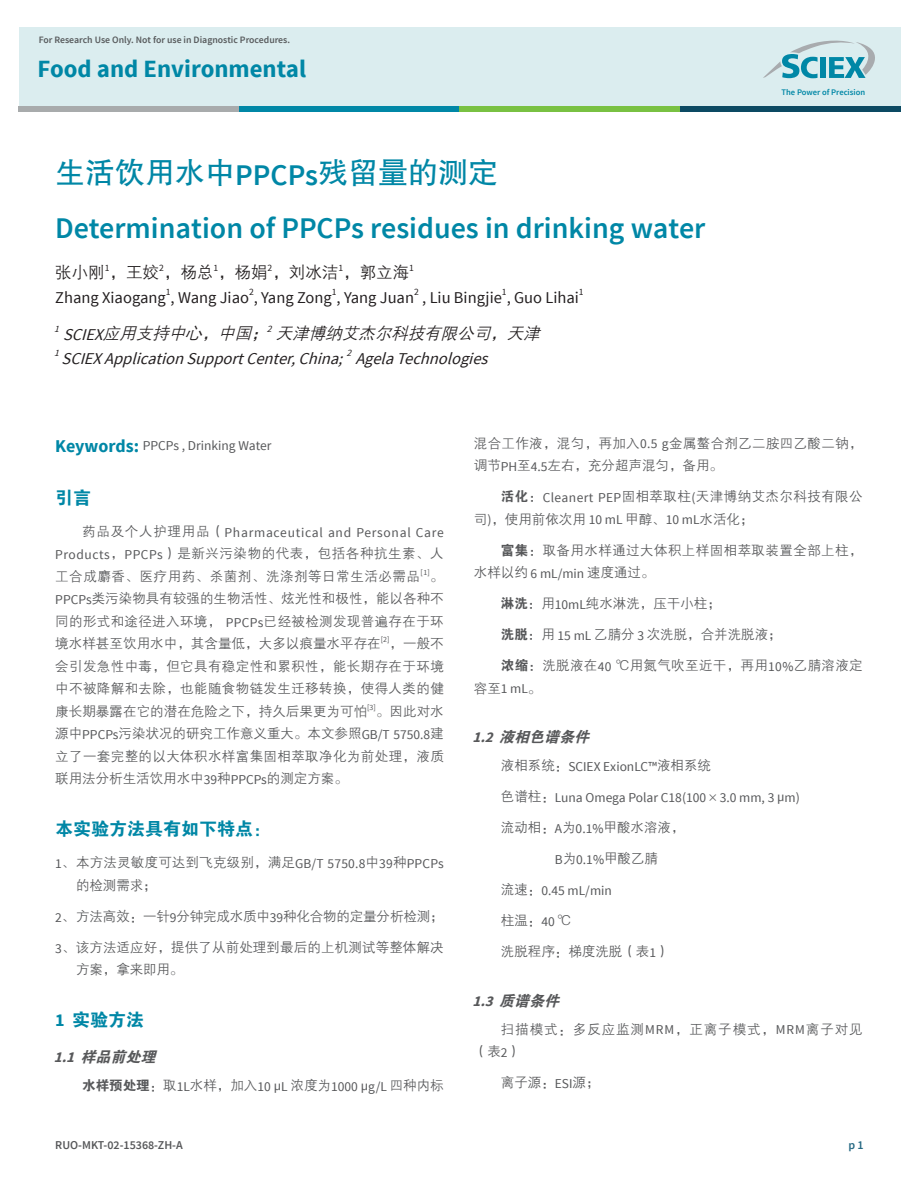
<style>
.page{position:relative;width:918px;height:1188px;background:#fff}
.page>*{position:absolute;margin:0;border:0;box-sizing:border-box;transform-origin:0 0}
.t1{font:600 30px "Source Sans Pro";color:#0087a6}
.t2{font:30px "FZHTK GBK1 0";color:#0087a6}
.t3{font:700 24.75px "Source Sans Pro";color:#0087a6}
.t4{font:18px "FZDHTK GBK1 0";color:#0087a6}
.t5{font:16.5px "Source Sans Pro";color:#231f20}
.t6{font:italic 16.5px "Source Sans Pro";color:#231f20}
.t7{font:italic 16.5px "FZZDXK GBK1 0";color:#231f20}
.t8{font:16.5px "FZZDXK GBK1 0";color:#231f20}
.t9{font:italic 15px "FZDHTK GBK1 0";color:#57585a}
.t10{font:13.5px/22.5px "FZZDXK GBK1 0";letter-spacing:.025em;color:#57585a}
.t11{font:13.5px "Source Sans Pro";color:#57585a}
.t12{font:13.5px "FZZDXK GBK1 0";color:#57585a}
.t13{font:13.5px "Source Sans Pro";letter-spacing:.055em;color:#57585a}
.t14{font:13.5px "FZZDXK GBK1 0";letter-spacing:-.01em;color:#57585a}
.t15{font:13.5px/22.5px "FZZDXK GBK1 0";letter-spacing:.07em;color:#57585a}
.t16{font:600 12px "Source Sans Pro";color:#57585a}
.t17{font:600 12px "Source Sans Pro";color:#266983}
.t18{font:600 9.75px "Source Sans Pro";color:#575a5c}
.t19{font:9.6px "Source Sans Pro";color:#231f20}
.t20{font:italic 9.6px "Source Sans Pro";color:#231f20}
.t21{font:600 8.55px "Source Sans Pro";color:#0087a6}
.t22{font:7.8px "Source Sans Pro";color:#57585a}
.s1{font-family:"Source Sans Pro";font-weight:600}
.s2{font-family:"Source Sans Pro"}
.s3{font-weight:700;font-size:18px;color:#0087a6}
.s4{font-family:"FZZDXK GBK1 0"}
.s5{font-family:"FZZDXK GBK1 0";font-size:13.5px}
.s6{font-family:"Source Sans Pro";font-weight:700}
.s7{font-family:"FZDHTK GBK1 0"}
</style>
<div class="page">
<div style="left:19px;top:27px;width:881px;height:84px;background:#dbedef"></div>
<div style="left:19px;top:106px;width:220px;height:5px;background:#a8abac"></div>
<div style="left:239px;top:106px;width:220px;height:5px;background:#0087a6"></div>
<div style="left:459px;top:106px;width:221px;height:5px;background:#79c142"></div>
<div style="left:680px;top:106px;width:220px;height:5px;background:#0c4a63"></div>
<svg style="left:763px;top:41px;width:112px;height:37px"></svg>
<p class="t18" style="left:39px;top:33px;width:253px">For Research Use Only. Not for use in Diagnostic Procedures.</p>
<h2 class="t3" style="left:38px;top:53px;width:270px">Food and Environmental</h2>
<h1 class="t2" style="left:55px;top:156px;width:444px">生活饮用水中<span class="s1">PPCPs</span>残留量的测定</h1>
<h1 class="t1" style="left:55px;top:209px;width:652px">Determination of PPCPs residues in drinking water</h1>
<p class="t8" style="left:55px;top:264px;width:360px">张小刚<sup>1</sup>，王姣<sup>2</sup>，杨总<sup>1</sup>，杨娟<sup>2</sup>，刘冰洁<sup>1</sup>，郭立海<sup>1</sup></p>
<p class="t5" style="left:55px;top:287px;width:360px">Zhang Xiaogang , Wang Jiao , Yang Zong , Yang Juan</p>
<p class="t19" style="left:166px;top:286px;width:6px">1</p>
<p class="t19" style="left:249px;top:286px;width:6px">2</p>
<p class="t19" style="left:332px;top:286px;width:6px">1</p>
<p class="t19" style="left:414px;top:286px;width:6px">2</p>
<p class="t5" style="left:422px;top:287px;width:158px">, Liu Bingjie , Guo Lihai</p>
<p class="t19" style="left:502px;top:286px;width:6px">1</p>
<p class="t19" style="left:579px;top:286px;width:6px">1</p>
<p class="t20" style="left:54px;top:323px;width:10px">1</p>
<p class="t7" style="left:63px;top:324px;width:483px"><span class="s2">SCIEX</span>应用支持中心，中国；<sup>2</sup> 天津博纳艾杰尔科技有限公司，天津</p>
<p class="t20" style="left:54px;top:347px;width:10px">1</p>
<p class="t6" style="left:62px;top:348px;width:433px">SCIEX Application Support Center, China; Agela Technologies</p>
<p class="t20" style="left:346px;top:347px;width:10px">2</p>
<p class="t21" style="left:782px;top:86px;width:85px">The Power of Precision</p>
<p class="t11" style="left:55px;top:438px;width:218px"><span class="s3">Keywords:</span> PPCPs , Drinking Water</p>
<h3 class="t4" style="left:55px;top:488px;width:37px">引言</h3>
<p class="t13" style="left:82px;top:524px;width:363px"><span class="s4">药品及个人护理用品（</span>Pharmaceutical and Personal Care</p>
<p class="t10" style="left:55px;top:543px;width:390px"><span class="s2">Products</span>，<span class="s2">PPCPs</span>）是新兴污染物的代表，包括各种抗生素、人工合成麝香、医疗用药、杀菌剂、洗涤剂等日常生活必需品</p>
<p class="t22" style="left:421px;top:567px;width:25px">[1]<span class="s5">。</span></p>
<p class="t10" style="left:55px;top:588px;width:390px;text-align:justify"><span class="s2">PPCPs</span>类污染物具有较强的生物活性、炫光性和极性，能以各种不同的形式和途径进入环境， <span class="s2">PPCPs</span>已经被检测发现普遍存在于环境水样甚至饮用水中，其含量低，大多以痕量水平存在<sup>[2]</sup>，一般不会引发急性中毒，但它具有稳定性和累积性，能长期存在于环境中不被降解和去除，也能随食物链发生迁移转换，使得人类的健康长期暴露在它的潜在危险之下，持久后果更为可怕<sup>[3]</sup>。因此对水源中<span class="s2">PPCPs</span>污染状况的研究工作意义重大。本文参照<span class="s2">GB/T 5750.8</span>建立了一套完整的以大体积水样富集固相萃取净化为前处理，液质联用法分析生活饮用水中<span class="s2">39</span>种<span class="s2">PPCPs</span>的测定方案。</p>
<h3 class="t4" style="left:55px;top:819px;width:218px">本实验方法具有如下特点：</h3>
<p class="t10" style="left:76px;top:852px;width:369px;text-indent:-21px"><span class="s2">1</span>、本方法灵敏度可达到飞克级别，满足<span class="s2">GB/T 5750.8</span>中<span class="s2">39</span>种<span class="s2">PPCPs</span>的检测需求；</p>
<p class="t14" style="left:55px;top:909px;width:390px"><span class="s2">2</span>、方法高效：一针<span class="s2">9</span>分钟完成水质中<span class="s2">39</span>种化合物的定量分析检测；</p>
<p class="t10" style="left:76px;top:936px;width:369px;text-indent:-21px"><span class="s2">3</span>、该方法适应好，提供了从前处理到最后的上机测试等整体解决方案，拿来即用。</p>
<h3 class="t4" style="left:55px;top:1010px;width:90px"><span class="s6">1</span> 实验方法</h3>
<p class="t9" style="left:54px;top:1048px;width:108px"><span class="s6">1.1</span>样品前处理</p>
<p class="t12" style="left:82px;top:1078px;width:363px"><span class="s7">水样预处理</span>：取<span class="s2">1L</span>水样，加入<span class="s2">10 μL</span> 浓度为<span class="s2">1000 μg/L</span> 四种内标</p>
<p class="t16" style="left:55px;top:1137px;width:129px">RUO-MKT-02-15368-ZH-A</p>
<p class="t10" style="left:474px;top:432px;width:390px">混合工作液，混匀，再加入<span class="s2">0.5 g</span>金属螯合剂乙二胺四乙酸二钠，调节<span class="s2">PH</span>至<span class="s2">4.5</span>左右，充分超声混匀，备用。</p>
<p class="t10" style="left:474px;top:485px;width:390px;text-indent:27px"><span class="s7">活化：</span><span class="s2">Cleanert PEP</span>固相萃取柱<span class="s2">(</span>天津博纳艾杰尔科技有限公司<span class="s2">)</span>，使用前依次用 <span class="s2">10 mL</span> 甲醇、<span class="s2">10 mL</span>水活化；</p>
<p class="t10" style="left:474px;top:539px;width:390px;text-indent:27px"><span class="s7">富集：</span>取备用水样通过大体积上样固相萃取装置全部上柱，水样以约 <span class="s2">6 mL/min</span> 速度通过。</p>
<p class="t12" style="left:501px;top:596px;width:222px"><span class="s7">淋洗：</span>用<span class="s2">10mL</span>纯水淋洗，压干小柱；</p>
<p class="t12" style="left:501px;top:627px;width:282px"><span class="s7">洗脱：</span>用 <span class="s2">15 mL</span> 乙腈分 <span class="s2">3</span> 次洗脱，合并洗脱液；</p>
<p class="t10" style="left:474px;top:654px;width:390px;text-indent:27px"><span class="s7">浓缩：</span>洗脱液在<span class="s2">40</span> ℃用氮气吹至近干，再用<span class="s2">10%</span>乙腈溶液定容至<span class="s2">1 mL</span>。</p>
<p class="t9" style="left:472px;top:729px;width:123px"><span class="s6">1.2</span>液相色谱条件</p>
<p class="t11" style="left:501px;top:758px;width:212px"><span class="s4">液相系统：</span>SCIEX ExionLC™<span class="s4">液相系统</span></p>
<p class="t11" style="left:501px;top:789px;width:300px"><span class="s4">色谱柱：</span>Luna Omega Polar C18(100<span class="s4">×</span>3.0 mm, 3 μm)</p>
<p class="t12" style="left:501px;top:820px;width:185px">流动相：<span class="s2">A</span>为<span class="s2">0.1%</span>甲酸水溶液，</p>
<p class="t11" style="left:555px;top:851px;width:105px">B<span class="s4">为</span>0.1%<span class="s4">甲酸乙腈</span></p>
<p class="t11" style="left:501px;top:882px;width:113px"><span class="s4">流速：</span>0.45 mL/min</p>
<p class="t10" style="left:501px;top:909px;width:72px">柱温：<span class="s2">40</span> ℃</p>
<p class="t12" style="left:501px;top:944px;width:170px">洗脱程序：梯度洗脱（表<span class="s2">1</span>）</p>
<p class="t9" style="left:472px;top:992px;width:93px"><span class="s6">1.3</span>质谱条件</p>
<p class="t15" style="left:474px;top:1018px;width:390px;text-indent:27px">扫描模式：多反应监测<span class="s2">MRM</span>，正离子模式，<span class="s2">MRM</span>离子对见（表<span class="s2">2</span>）</p>
<p class="t10" style="left:501px;top:1071px;width:100px">离子源：<span class="s2">ESI</span>源；</p>
<p class="t17" style="left:848px;top:1137px;width:17px">p 1</p>
</div>
